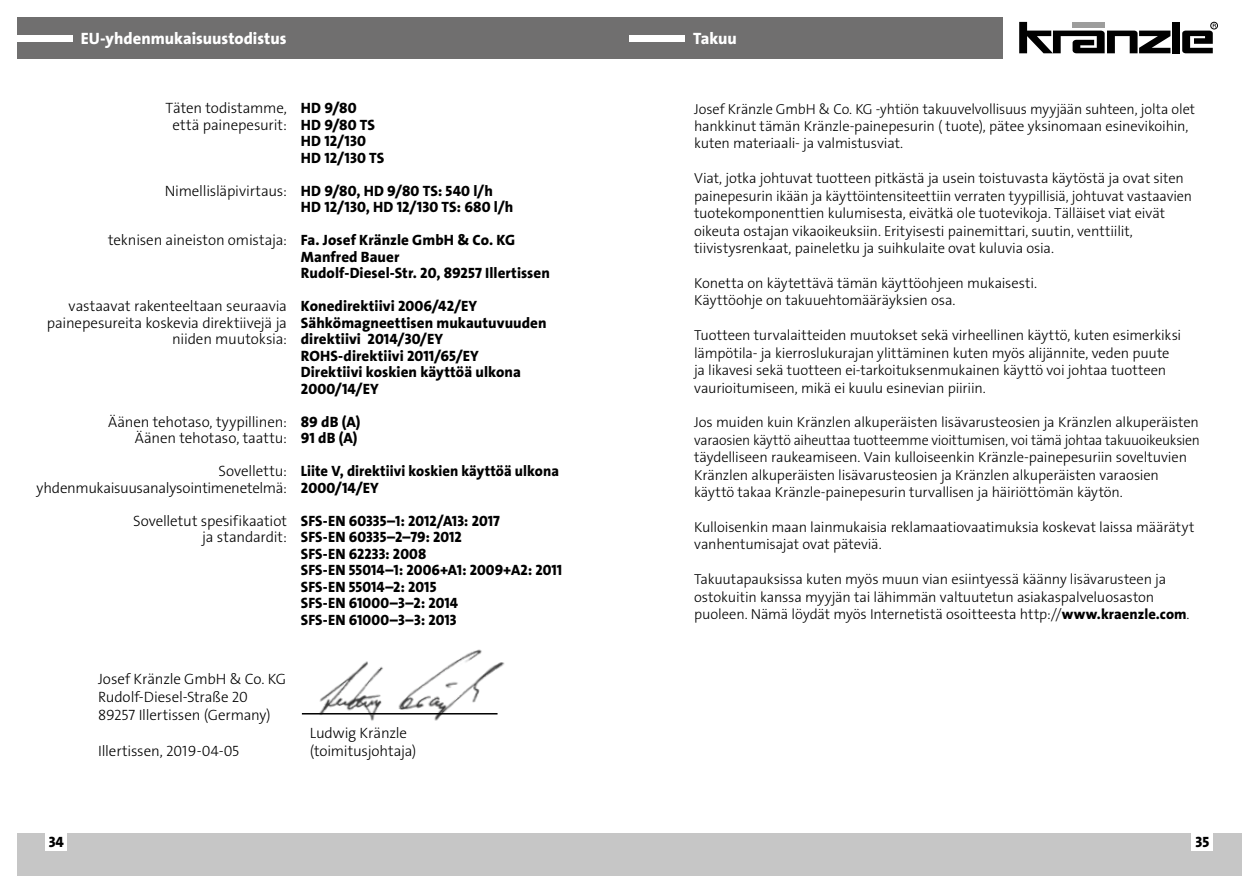
<style>
.page{position:relative;width:1259px;height:893px;background:#fff}
.page>*{position:absolute;margin:0;border:0;box-sizing:border-box;transform-origin:0 0}
.t1{font:16.5px "The Sans LP8 Ex Bld";color:#fff}
.t2{font:15px/16.5px "The Sans LP8 Ex Bld";letter-spacing:.005em;color:#000}
.t3{font:15px/16.5px "The Sans LP3 Lig";letter-spacing:-.01em;color:#000;text-align:right}
.t4{font:14.55px/17.4px "The Sans LP3 Lig";letter-spacing:-.01em;color:#000}
.s1{font-family:"The Sans LP8 Ex Bld"}
</style>
<div class="page">
<div style="left:629px;top:833px;width:613px;height:43px;background:#c6c6c6"></div>
<div style="left:17px;top:833px;width:612px;height:43px;background:#c6c6c6"></div>
<div style="left:1191px;top:833px;width:22px;height:18px;background:#fff"></div>
<div style="left:46px;top:833px;width:21px;height:18px;background:#fff"></div>
<div style="left:17px;top:17px;width:985px;height:41px;background:#706f6f"></div>
<div style="left:17px;top:35px;width:55px;height:6px;background:#fff"></div>
<div style="left:629px;top:35px;width:56px;height:6px;background:#fff"></div>
<svg style="left:1019px;top:22px;width:151px;height:31px"></svg>
<div style="left:1172px;top:22px;width:7px;height:31px;background:#000"></div>
<div style="left:1210px;top:22px;width:7px;height:7px;border:1px solid #000;border-radius:50%"></div>
<svg style="left:1182px;top:24px;width:34px;height:29px"></svg>
<img style="left:316px;top:649px;width:189px;height:72px">
<hr style="left:302px;top:713px;width:195px;height:1px;background:#000">
<p class="t1" style="left:81px;top:28px;width:207px">EU-yhdenmukaisuustodistus</p>
<p class="t3" style="left:166px;top:100px;width:123px;text-align:center">Täten todistamme, että painepesurit:</p>
<p class="t3" style="left:165px;top:182px;width:124px">Nimellisläpivirtaus:</p>
<p class="t3" style="left:108px;top:232px;width:180px">teknisen aineiston omistaja:</p>
<p class="t3" style="left:47px;top:298px;width:242px">vastaavat rakenteeltaan seuraavia painepesureita koskevia direktiivejä ja niiden muutoksia:</p>
<p class="t3" style="left:108px;top:413px;width:180px">Äänen tehotaso, tyypillinen:<br>Äänen tehotaso, taattu:</p>
<p class="t3" style="left:37px;top:463px;width:252px">Sovellettu: yhdenmukaisuusanalysointimenetelmä:</p>
<p class="t3" style="left:133px;top:512px;width:155px">Sovelletut spesifikaatiot ja standardit:</p>
<p class="t2" style="left:301px;top:100px;width:85px">HD 9/80<br>HD 9/80 TS<br>HD 12/130<br>HD 12/130 TS</p>
<p class="t2" style="left:301px;top:182px;width:214px">HD 9/80, HD 9/80 TS: 540 l/h<br>HD 12/130, HD 12/130 TS: 680 l/h</p>
<p class="t2" style="left:301px;top:232px;width:250px">Fa. Josef Kränzle GmbH &amp; Co. KG<br>Manfred Bauer<br>Rudolf-Diesel-Str. 20, 89257 Illertissen</p>
<p class="t2" style="left:301px;top:298px;width:247px">Konedirektiivi 2006/42/EY<br>Sähkömagneettisen mukautuvuuden direktiivi 2014/30/EY<br>ROHS-direktiivi 2011/65/EY<br>Direktiivi koskien käyttöä ulkona<br>2000/14/EY</p>
<p class="t2" style="left:301px;top:413px;width:61px">89 dB (A)<br>91 dB (A)</p>
<p class="t2" style="left:301px;top:463px;width:260px">Liite V, direktiivi koskien käyttöä ulkona<br>2000/14/EY</p>
<p class="t2" style="left:301px;top:512px;width:263px">SFS-EN 60335–1: 2012/A13: 2017<br>SFS-EN 60335–2–79: 2012<br>SFS-EN 62233: 2008<br>SFS-EN 55014–1: 2006+A1: 2009+A2: 2011<br>SFS-EN 55014–2: 2015<br>SFS-EN 61000–3–2: 2014<br>SFS-EN 61000–3–3: 2013</p>
<p class="t3" style="left:98px;top:670px;width:190px;line-height:18px;text-align:left">Josef Kränzle GmbH &amp; Co. KG<br>Rudolf-Diesel-Straße 20<br>89257 Illertissen (Germany)</p>
<p class="t3" style="left:98px;top:743px;width:143px">Illertissen, 2019-04-05</p>
<p class="t3" style="left:310px;top:723px;width:108px;line-height:18px;text-align:left">Ludwig Kränzle (toimitusjohtaja)</p>
<p class="t1" style="left:693px;top:28px;width:45px">Takuu</p>
<p class="t4" style="left:694px;top:100px;width:502px">Josef Kränzle GmbH &amp; Co. KG -yhtiön takuuvelvollisuus myyjään suhteen, jolta olet hankkinut tämän Kränzle-painepesurin ( tuote), pätee yksinomaan esinevikoihin, kuten materiaali- ja valmistusviat.</p>
<p class="t4" style="left:694px;top:170px;width:499px">Viat, jotka johtuvat tuotteen pitkästä ja usein toistuvasta käytöstä ja ovat siten painepesurin ikään ja käyttöintensiteettiin verraten tyypillisiä, johtuvat vastaavien tuotekomponenttien kulumisesta, eivätkä ole tuotevikoja. Tälläiset viat eivät oikeuta ostajan vikaoikeuksiin. Erityisesti painemittari, suutin, venttiilit, tiivistysrenkaat, paineletku ja suihkulaite ovat kuluvia osia.</p>
<p class="t4" style="left:694px;top:274px;width:344px">Konetta on käytettävä tämän käyttöohjeen mukaisesti.<br>Käyttöohje on takuuehtomääräyksien osa.</p>
<p class="t4" style="left:694px;top:327px;width:489px">Tuotteen turvalaitteiden muutokset sekä virheellinen käyttö, kuten esimerkiksi lämpötila- ja kierroslukurajan ylittäminen kuten myös alijännite, veden puute ja likavesi sekä tuotteen ei-tarkoituksenmukainen käyttö voi johtaa tuotteen vaurioitumiseen, mikä ei kuulu esinevian piiriin.</p>
<p class="t4" style="left:694px;top:414px;width:507px">Jos muiden kuin Kränzlen alkuperäisten lisävarusteosien ja Kränzlen alkuperäisten varaosien käyttö aiheuttaa tuotteemme vioittumisen, voi tämä johtaa takuuoikeuksien täydelliseen raukeamiseen. Vain kulloiseenkin Kränzle-painepesuriin soveltuvien Kränzlen alkuperäisten lisävarusteosien ja Kränzlen alkuperäisten varaosien käyttö takaa Kränzle-painepesurin turvallisen ja häiriöttömän käytön.</p>
<p class="t4" style="left:694px;top:518px;width:502px">Kulloisenkin maan lainmukaisia reklamaatiovaatimuksia koskevat laissa määrätyt vanhentumisajat ovat päteviä.</p>
<p class="t4" style="left:694px;top:571px;width:497px">Takuutapauksissa kuten myös muun vian esiintyessä käänny lisävarusteen ja ostokuitin kanssa myyjän tai lähimmän valtuutetun asiakaspalveluosaston puoleen. Nämä löydät myös Internetistä osoitteesta http://<span class="s1">www.kraenzle.com</span>.</p>
<p class="t2" style="left:49px;top:834px;width:17px">34</p>
<p class="t2" style="left:1195px;top:834px;width:15px">35</p>
</div>
